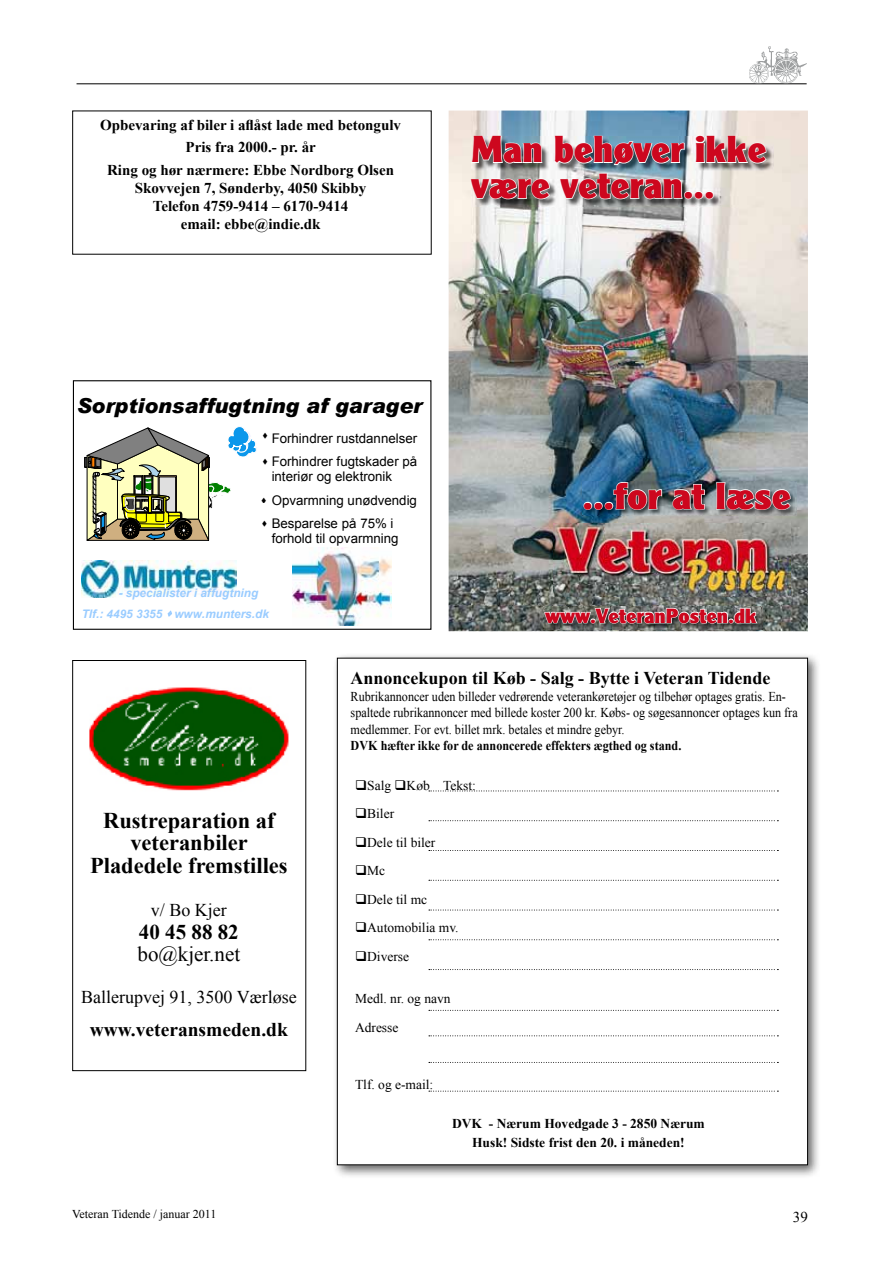
<style>
.page{position:relative;width:893px;height:1263px;background:#fff}
.page>*{position:absolute;margin:0;border:0;box-sizing:border-box;transform-origin:0 0}
.t1{font:38.85px/35.8px "Clearface Gothic Extra Bold DTC";color:#cd071e}
.t2{font:700 22.5px/22.5px "Times New Roman";color:#000;text-align:center}
.t3{font:21.3px "Clearface Gothic Extra Bold DTC";color:#cd071e}
.t4{font:21px "Times New Roman";color:#000}
.t5{font:700 21px "Times New Roman";color:#000}
.t6{font:italic 900 20.7px "Arial";color:#000}
.t7{font:700 19.5px "Times New Roman";color:#000}
.t8{font:700 18px "Times New Roman";color:#000}
.t9{font:18px "Times New Roman";color:#000}
.t10{font:700 15px/22.5px "Times New Roman";color:#000;text-align:center}
.t11{font:15px "Times New Roman";color:#000}
.t12{font:13.5px/16.5px "Times New Roman";color:#000;scale:.9 1}
.t13{font:13.5px/28.5px "Times New Roman";color:#000}
.t14{font:700 13.5px/19.5px "Times New Roman";color:#000;text-align:center}
.t15{font:700 13.5px "Times New Roman";color:#000;scale:.9 1}
.t16{font:13.35px/23px "Arial";color:#000}
.t17{font:12px "Times New Roman";color:#000}
.t18{font:italic 700 11.85px/20.4px "Arial";color:#9accff}
</style>
<div class="page">
<hr style="left:77px;top:84px;width:730px;height:1px;background:#000">
<img style="left:749px;top:46px;width:57px;height:37px">
<div style="left:332px;top:653px;width:489px;height:525px;background:#000;opacity:.6"></div>
<div style="left:337px;top:658px;width:470px;height:507px;background:#fff"></div>
<svg style="left:429px;top:790px;width:349px;height:1px"></svg>
<svg style="left:429px;top:820px;width:349px;height:1px"></svg>
<svg style="left:429px;top:850px;width:349px;height:1px"></svg>
<svg style="left:429px;top:880px;width:349px;height:1px"></svg>
<svg style="left:429px;top:910px;width:349px;height:1px"></svg>
<svg style="left:429px;top:939px;width:349px;height:1px"></svg>
<svg style="left:429px;top:969px;width:349px;height:1px"></svg>
<svg style="left:429px;top:1010px;width:349px;height:1px"></svg>
<svg style="left:429px;top:1035px;width:349px;height:1px"></svg>
<svg style="left:429px;top:1062px;width:349px;height:1px"></svg>
<svg style="left:429px;top:1091px;width:349px;height:1px"></svg>
<div style="left:73px;top:380px;width:358px;height:250px;border:1px solid #010101"></div>
<img style="left:81px;top:560px;width:155px;height:38px">
<img style="left:293px;top:547px;width:99px;height:78px">
<div style="left:72px;top:660px;width:234px;height:411px;border:1px solid #000"></div>
<img style="left:89px;top:687px;width:200px;height:104px">
<img style="left:449px;top:111px;width:359px;height:520px">
<img style="left:471px;top:136px;width:303px;height:71px">
<svg style="left:471px;top:135px;width:72px;height:29px"></svg>
<svg style="left:553px;top:135px;width:132px;height:31px"></svg>
<svg style="left:695px;top:134px;width:72px;height:30px"></svg>
<svg style="left:470px;top:178px;width:81px;height:22px"></svg>
<svg style="left:559px;top:173px;width:155px;height:27px"></svg>
<img style="left:583px;top:481px;width:213px;height:35px">
<svg style="left:583px;top:481px;width:80px;height:30px"></svg>
<svg style="left:672px;top:483px;width:34px;height:28px"></svg>
<svg style="left:715px;top:482px;width:76px;height:29px"></svg>
<img style="left:554px;top:523px;width:237px;height:73px">
<img style="left:543px;top:606px;width:220px;height:23px">
<svg style="left:543px;top:607px;width:216px;height:17px"></svg>
<svg style="left:85px;top:426px;width:172px;height:115px"></svg>
<svg style="left:167px;top:611px;width:5px;height:5px"></svg>
<p class="t10" style="left:100px;top:113px;width:302px">Opbevaring af biler i aflåst lade med betongulv<br>Pris fra 2000.- pr. år<br>Ring og hør nærmere: Ebbe Nordborg Olsen</p>
<p class="t10" style="left:135px;top:178px;width:233px;line-height:18px">Skovvejen 7, Sønderby, 4050 Skibby<br>Telefon 4759-9414 – 6170-9414 email: ebbe@indie.dk</p>
<h1 class="t1" style="left:471px;top:131px;width:297px">Man behøver ikke være veteran...</h1>
<h3 class="t6" style="left:77px;top:393px;width:347px">Sorptionsaffugtning af garager</h3>
<p class="t16" style="left:272px;top:427px;width:147px">Forhindrer rustdannelser<br>Forhindrer fugtskader på</p>
<p class="t16" style="left:272px;top:465px;width:122px">interiør og elektronik</p>
<p class="t16" style="left:272px;top:489px;width:147px">Opvarmning unødvendig<br>Besparelse på 75% i</p>
<p class="t16" style="left:272px;top:527px;width:128px">forhold til opvarmning</p>
<p class="t18" style="left:82px;top:583px;width:189px;text-indent:37px">- specialister i affugtning<br>Tlf.: 4495 3355 www.munters.dk</p>
<h1 class="t1" style="left:583px;top:478px;width:210px">...for at læse</h1>
<h3 class="t3" style="left:545px;top:603px;width:213px">www.VeteranPosten.dk</h3>
<h2 class="t2" style="left:90px;top:808px;width:199px">Rustreparation af veteranbiler<br>Pladedele fremstilles</h2>
<h3 class="t9" style="left:151px;top:898px;width:77px">v/ Bo Kjer</h3>
<h3 class="t5" style="left:139px;top:917px;width:101px">40 45 88 82</h3>
<h3 class="t4" style="left:137px;top:940px;width:104px">bo@kjer.net</h3>
<h3 class="t9" style="left:81px;top:985px;width:217px">Ballerupvej 91, 3500 Værløse</h3>
<h3 class="t7" style="left:90px;top:1016px;width:200px">www.veteransmeden.dk</h3>
<h3 class="t8" style="left:351px;top:666px;width:421px">Annoncekupon til Køb - Salg - Bytte i Veteran Tidende</h3>
<p class="t12" style="left:351px;top:688px;width:498px">Rubrikannoncer uden billeder vedrørende veterankøretøjer og tilbehør optages gratis. En&shy;spaltede rubrikannoncer med billede koster 200 kr. Købs- og søgesannoncer optages kun fra medlemmer. For evt. billet mrk. betales et mindre gebyr.</p>
<p class="t15" style="left:351px;top:736px;width:369px">DVK hæfter ikke for de annoncerede effekters ægthed og stand.</p>
<p class="t13" style="left:355px;top:771px;width:122px">❑Salg ❑Køb Tekst:</p>
<p class="t13" style="left:355px;top:799px;width:41px">❑Biler</p>
<p class="t13" style="left:355px;top:828px;width:82px">❑Dele til biler</p>
<p class="t13" style="left:355px;top:856px;width:32px">❑Mc</p>
<p class="t13" style="left:355px;top:885px;width:74px">❑Dele til mc</p>
<p class="t13" style="left:355px;top:913px;width:105px">❑Automobilia mv.</p>
<p class="t13" style="left:355px;top:942px;width:56px">❑Diverse</p>
<p class="t13" style="left:355px;top:984px;width:97px">Medl. nr. og navn<br>Adresse</p>
<p class="t13" style="left:355px;top:1069px;width:80px">Tlf. og e-mail:</p>
<p class="t14" style="left:452px;top:1113px;width:254px">DVK - Nærum Hovedgade 3 - 2850 Nærum<br>Husk! Sidste frist den 20. i måneden!</p>
<p class="t17" style="left:72px;top:1206px;width:146px">Veteran Tidende / januar 2011</p>
<p class="t11" style="left:793px;top:1207px;width:16px">39</p>
</div>
